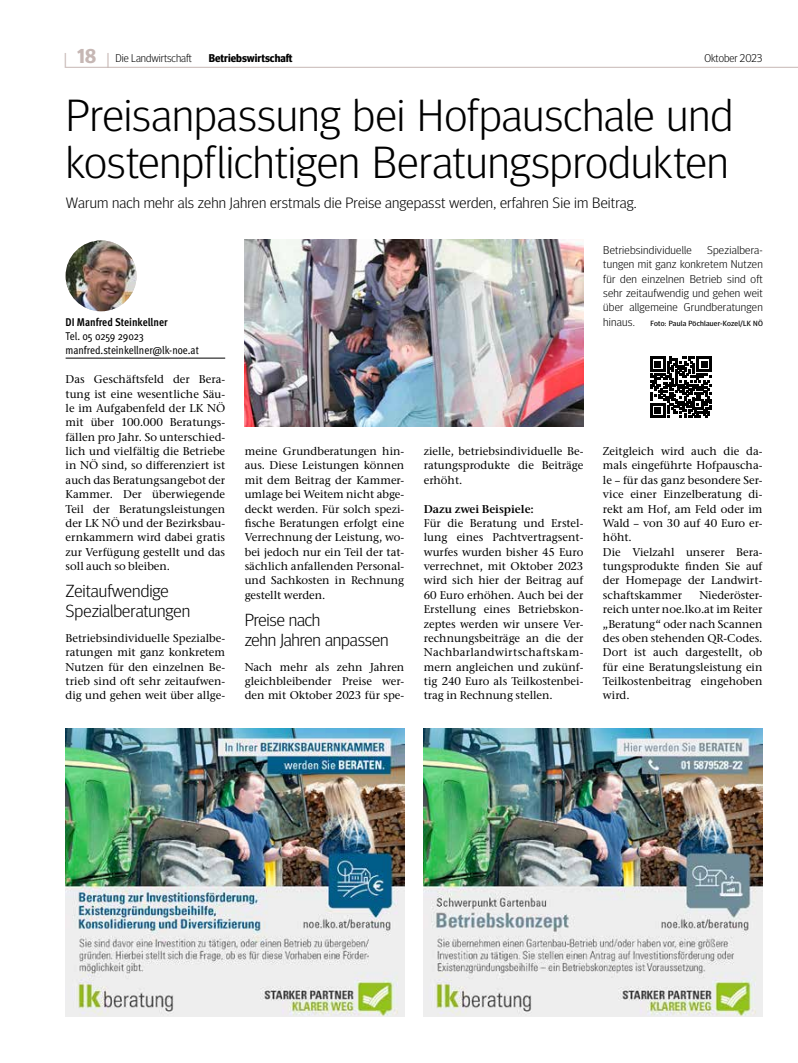
<style>
.page{position:relative;width:798px;height:1063px;background:#fff}
.page>*{position:absolute;margin:0;border:0;box-sizing:border-box;transform-origin:0 0}
.t1{font:300 45px/46.2px "Meta Head OT";letter-spacing:.005em;color:#000;scale:1.05 1}
.t2{font:300 17.5px/20px "Meta Head OT";letter-spacing:-.005em;color:#000;scale:1.05 1}
.t3{font:300 15px "Meta Head OT";letter-spacing:.01em;color:#000;scale:1.05 1}
.t4{font:500 11.25px/14.4px "Stone Serif ITC Pro";color:#000;text-align:justify}
.t5{font:300 11.25px/14.4px "Meta Head OT";letter-spacing:.02em;color:#000;text-align:justify;scale:1.05 1}
.t6{font:condensed 11.25px/14.4px "Meta OT";letter-spacing:-.005em;color:#000}
.t7{font:300 11.25px "Meta Head OT";color:#000}
.t8{font:700 condensed 11.25px "Meta OT";color:#000}
.t9{font:600 11.25px "Stone Serif ITC Pro";color:#000}
.t10{font:700 11.25px "Meta Head OT";color:#000}
.t11{font:7.5px "Meta Head OT";letter-spacing:.03em;color:#000;scale:1.05 1}
.s1{font-family:"Generis Simple Com";font-size:20px;color:#c6b7b4}
.s2{font-weight:700;font-size:20px;color:#c6b7b4}
</style>
<div class="page">
<img style="left:66px;top:728px;width:338px;height:289px">
<hr style="left:66px;top:358px;width:159px;height:1px;background:#000">
<img style="left:66px;top:240px;width:70px;height:71px;border-radius:35px">
<hr style="left:66px;top:67px;width:731px;height:1px;background:#c6b7b4">
<img style="left:245px;top:239px;width:338px;height:187px">
<svg style="left:650px;top:357px;width:61px;height:61px"></svg>
<img style="left:423px;top:728px;width:339px;height:289px">
<p class="t7" style="left:63px;top:51px;width:130px"><span class="s1">|</span> <span class="s2">18</span> <span class="s1">|</span> Die Landwirtschaft</p>
<p class="t10" style="left:209px;top:51px;width:85px">Betriebswirtschaft</p>
<p class="t7" style="left:704px;top:51px;width:60px">Oktober 2023</p>
<h1 class="t1" style="left:66px;top:92px;width:636px">Preisanpassung bei Hofpauschale und kostenpflichtigen Beratungsprodukten</h1>
<h3 class="t3" style="left:66px;top:194px;width:545px">Warum nach mehr als zehn Jahren erstmals die Preise angepasst werden, erfahren Sie im Beitrag.</h3>
<p class="t8" style="left:66px;top:315px;width:103px">DI Manfred Steinkellner</p>
<p class="t6" style="left:66px;top:329px;width:135px">Tel. 05 0259 29023 manfred.steinkellner@lk-noe.at</p>
<p class="t4" style="left:66px;top:372px;width:161px">Das Geschäftsfeld der Bera&shy;tung ist eine wesentliche Säu&shy;le im Aufgabenfeld der LK NÖ mit über 100.000 Beratungs&shy;fällen pro Jahr. So unterschied&shy;lich und vielfältig die Betriebe in NÖ sind, so differenziert ist auch das Beratungsangebot der Kammer. Der überwiegende Teil der Beratungsleistungen der LK NÖ und der Bezirksbau&shy;ernkammern wird dabei gratis zur Verfügung gestellt und das soll auch so bleiben.</p>
<h2 class="t2" style="left:66px;top:581px;width:120px">Zeitaufwendige<br>Spezialberatungen</h2>
<p class="t4" style="left:66px;top:631px;width:161px">Betriebsindividuelle Spezialbe&shy;ratungen mit ganz konkretem Nutzen für den einzelnen Be&shy;trieb sind oft sehr zeitaufwen&shy;dig und gehen weit über allge-</p>
<p class="t5" style="left:603px;top:242px;width:153px;text-indent:104px">Spezialbera&shy;tungen mit ganz konkretem Nutzen für den einzelnen Betrieb sind oft sehr zeitaufwendig und gehen weit über allgemeine Grundberatungen hinaus.</p>
<p class="t5" style="left:603px;top:242px;width:86px">Betriebsindividuelle</p>
<p class="t11" style="left:650px;top:319px;width:108px">Foto: Paula Pöchlauer-Kozel/LK NÖ</p>
<p class="t4" style="left:244px;top:444px;width:161px">meine Grundberatungen hin&shy;aus. Diese Leistungen können mit dem Beitrag der Kammer&shy;umlage bei Weitem nicht abge&shy;deckt werden. Für solch spezi&shy;fische Beratungen erfolgt eine Verrechnung der Leistung, wo&shy;bei jedoch nur ein Teil der tat&shy;sächlich anfallenden Personal&shy;und Sachkosten in Rechnung gestellt werden.</p>
<h2 class="t2" style="left:244px;top:609px;width:138px">Preise nach<br>zehn Jahren anpassen</h2>
<p class="t4" style="left:244px;top:660px;width:161px">Nach mehr als zehn Jahren gleichbleibender Preise wer&shy;den mit Oktober 2023 für spe-</p>
<p class="t4" style="left:423px;top:444px;width:161px">zielle, betriebsindividuelle Be&shy;ratungsprodukte die Beiträge erhöht.</p>
<p class="t9" style="left:423px;top:502px;width:111px">Dazu zwei Beispiele:</p>
<p class="t4" style="left:423px;top:516px;width:161px">Für die Beratung und Erstel&shy;lung eines Pachtvertragsent&shy;wurfes wurden bisher 45 Euro verrechnet, mit Oktober 2023 wird sich hier der Beitrag auf 60 Euro erhöhen. Auch bei der Erstellung eines Betriebskon&shy;zeptes werden wir unsere Ver&shy;rechnungsbeiträge an die der Nachbarlandwirtschaftskam&shy;mern angleichen und zukünf&shy;tig 240 Euro als Teilkostenbei&shy;trag in Rechnung stellen.</p>
<p class="t4" style="left:602px;top:444px;width:161px;text-align:left">Zeitgleich wird auch die da&shy;mals eingeführte Hofpauscha&shy;le – für das ganz besondere Ser&shy;vice einer Einzelberatung di&shy;rekt am Hof, am Feld oder im<br>Wald – von 30 auf 40 Euro er&shy;höht.<br>Die Vielzahl unserer Bera&shy;tungsprodukte finden Sie auf der Homepage der Landwirt&shy;schaftskammer</p>
<p class="t4" style="left:602px;top:588px;width:161px;text-indent:96px">Niederöster&shy;reich unter noe.lko.at im Reiter „Beratung“ oder nach Scannen des oben stehenden QR-Codes.<br>Dort ist auch dargestellt, ob für eine Beratungsleistung ein Teilkostenbeitrag eingehoben wird.</p>
</div>
